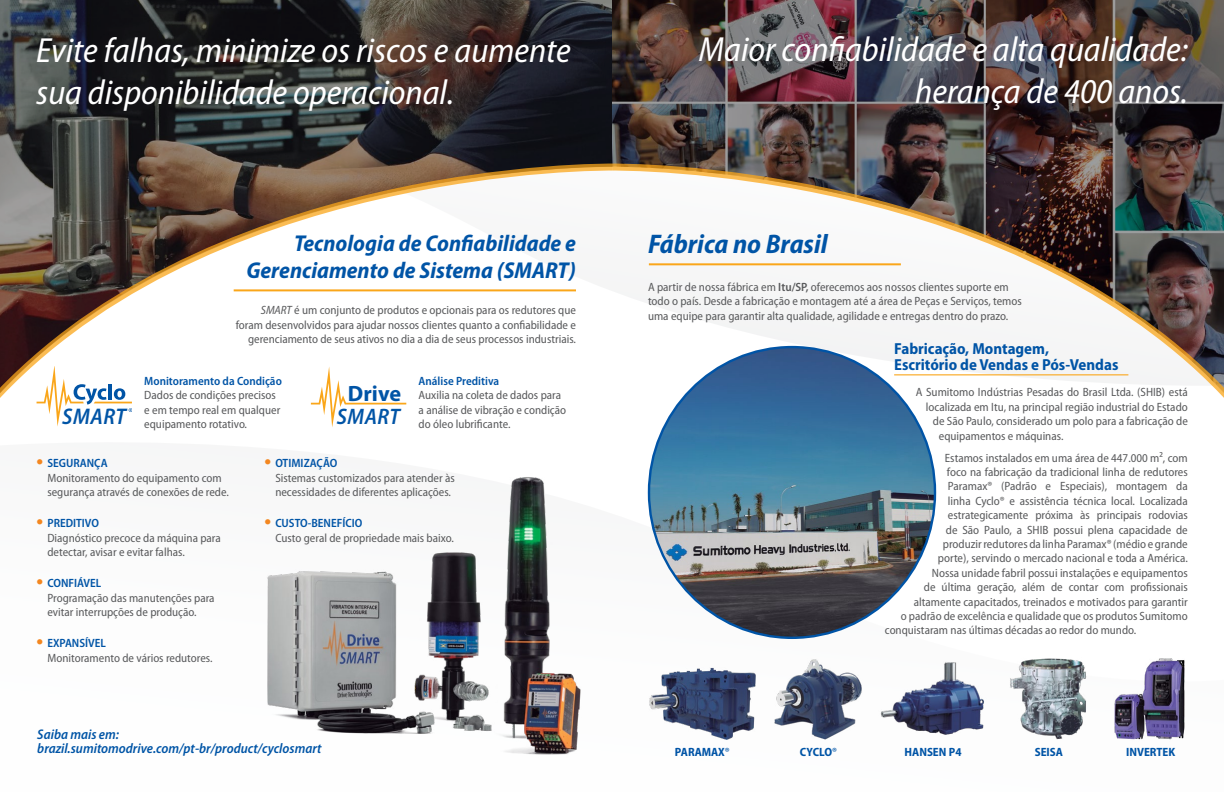
<style>
.page{position:relative;width:1224px;height:792px;background:#fff}
.page>*{position:absolute;margin:0;border:0;box-sizing:border-box;transform-origin:0 0}
.t1{font:italic semi-condensed 35px/42px "Myriad Pro";color:#fff}
.t2{font:italic 700 semi-condensed 27px "Myriad Pro";color:#0054a6}
.t3{font:italic 700 semi-condensed 23px/27.6px "Myriad Pro";color:#0054a6;text-align:right}
.t4{font:italic 600 semi-condensed 22.7px "Myriad Pro";letter-spacing:.025em;color:#0054a6}
.t5{font:italic 600 semi-condensed 22.5px "Myriad Pro";letter-spacing:.025em;color:#0054a6}
.t6{font:700 22.2px "Myriad Pro";color:#0054a6}
.t7{font:700 semi-condensed 16px/16px "Myriad Pro";color:#0054a6}
.t8{font:italic 600 semi-condensed 14px/14px "Myriad Pro";color:#0054a6}
.t9{font:semi-condensed 12px/14.4px "Myriad Pro";color:#58595b}
.t10{font:600 semi-condensed 12px "Myriad Pro";color:#0054a6}
.t11{font:700 semi-condensed 12px "Myriad Pro";color:#0054a6}
.s1{font-style:italic}
.s2{font-weight:700;font-stretch:normal;font-size:20px;color:#f38720}
.s3{font-weight:600;color:#0054a6}
.s4{font-weight:600}
.s5{font-weight:400}
</style>
<div class="page">
<svg style="left:0;top:0;width:612px;height:160px;background:#2d2d2f"></svg>
<img style="left:612px;top:0;width:612px;height:160px">
<svg style="left:0;top:160px;width:605px;height:245px"></svg>
<img style="left:605px;top:160px;width:619px;height:238px">
<hr style="left:894px;top:374px;width:234px;height:1px;background:#faa61a">
<img style="left:649px;top:347px;width:286px;height:291px">
<hr style="left:649px;top:263px;width:252px;height:2px;background:#faa61a">
<hr style="left:234px;top:289px;width:342px;height:2px;background:#faa61a">
<svg style="left:311px;top:367px;width:95px;height:60px"></svg>
<svg style="left:37px;top:366px;width:95px;height:60px"></svg>
<img style="left:502px;top:477px;width:79px;height:278px">
<img style="left:267px;top:552px;width:225px;height:182px">
<img style="left:649px;top:668px;width:107px;height:71px">
<img style="left:775px;top:659px;width:87px;height:80px">
<img style="left:1010px;top:658px;width:77px;height:81px">
<img style="left:880px;top:662px;width:104px;height:73px">
<img style="left:1114px;top:659px;width:71px;height:81px">
<h1 class="t1" style="left:36px;top:30px;width:536px">Evite falhas, minimize os riscos e aumente sua disponibilidade operacional.</h1>
<h3 class="t3" style="left:247px;top:230px;width:331px">Tecnologia de Confiabilidade e<br>Gerenciamento de Sistema (SMART)</h3>
<h3 class="t4" style="left:62px;top:404px;width:65px">SMART</h3>
<p class="t9" style="left:236px;top:304px;width:342px;text-align:right"><span class="s1">SMART</span> é um conjunto de produtos e opcionais para os redutores que foram desenvolvidos para ajudar nossos clientes quanto a confiabilidade e gerenciamento de seus ativos no dia a dia de seus processos industriais.</p>
<p class="t10" style="left:144px;top:374px;width:139px">Monitoramento da Condição</p>
<p class="t10" style="left:419px;top:374px;width:82px">Análise Preditiva</p>
<h3 class="t6" style="left:348px;top:379px;width:55px">Drive</h3>
<p class="t9" style="left:144px;top:388px;width:138px">Dados de condições precisos e em tempo real em qualquer equipamento rotativo.</p>
<p class="t9" style="left:419px;top:388px;width:149px">Auxilia na coleta de dados para a análise de vibração e condição do óleo lubrificante.</p>
<h3 class="t5" style="left:337px;top:405px;width:65px">SMART</h3>
<p class="t9" style="left:47px;top:456px;width:183px;text-indent:-11px"><span class="s2">•</span> <span class="s3">SEGURANÇA<br></span>Monitoramento do equipamento com segurança através de conexões de rede.</p>
<p class="t9" style="left:275px;top:456px;width:181px;text-indent:-11px"><span class="s2">•</span> <span class="s3">OTIMIZAÇÃO<br></span>Sistemas customizados para atender às necessidades de diferentes aplicações.</p>
<p class="t9" style="left:47px;top:516px;width:175px;text-indent:-11px"><span class="s2">•</span> <span class="s3">PREDITIVO<br></span>Diagnóstico precoce da máquina para detectar, avisar e evitar falhas.</p>
<p class="t9" style="left:275px;top:516px;width:180px;text-indent:-11px"><span class="s2">•</span> <span class="s3">CUSTO-BENEFÍCIO<br></span>Custo geral de propriedade mais baixo.</p>
<p class="t9" style="left:47px;top:576px;width:169px;text-indent:-11px"><span class="s2">•</span> <span class="s3">CONFIÁVEL<br></span>Programação das manutenções para evitar interrupções de produção.</p>
<p class="t9" style="left:47px;top:636px;width:167px;text-indent:-11px"><span class="s2">•</span> <span class="s3">EXPANSÍVEL<br></span>Monitoramento de vários redutores.</p>
<p class="t8" style="left:37px;top:728px;width:286px">Saiba mais em: brazil.sumitomodrive.com/pt-br/product/cyclosmart</p>
<h1 class="t1" style="left:699px;top:29px;width:491px;text-align:right">Maior confiabilidade e alta qualidade: herança de 400 anos.</h1>
<h2 class="t2" style="left:648px;top:229px;width:181px">Fábrica no Brasil</h2>
<p class="t9" style="left:648px;top:280px;width:375px">A partir de nossa fábrica em <span class="s4">Itu/SP,</span> oferecemos aos nossos clientes suporte em todo o país. Desde a fabricação e montagem até a área de Peças e Serviços, temos uma equipe para garantir alta qualidade, agilidade e entregas dentro do prazo.</p>
<h3 class="t7" style="left:894px;top:341px;width:226px">Fabricação, Montagem,<br>Escritório de Vendas e Pós-Vendas</h3>
<p class="t9" style="left:916px;top:386px;width:273px">A Sumitomo Indústrias Pesadas do Brasil Ltda. (SHIB) está</p>
<p class="t9" style="left:926px;top:400px;width:263px">localizada em Itu, na principal região industrial do Estado</p>
<p class="t9" style="left:933px;top:414px;width:256px">de São Paulo, considerado um polo para a fabricação de</p>
<p class="t9" style="left:939px;top:429px;width:126px">equipamentos e máquinas.</p>
<p class="t9" style="left:945px;top:451px;width:244px">Estamos instalados em uma área de 447.000 m², com</p>
<p class="t9" style="left:947px;top:465px;width:242px">foco na fabricação da tradicional linha de redutores</p>
<p class="t9" style="left:948px;top:480px;width:241px">Paramax® (Padrão e Especiais), montagem da</p>
<p class="t9" style="left:948px;top:494px;width:241px">linha Cyclo® e assistência técnica local. Localizada</p>
<p class="t9" style="left:948px;top:508px;width:241px">estrategicamente próxima às principais rodovias</p>
<p class="t9" style="left:946px;top:523px;width:243px">de São Paulo, a SHIB possui plena capacidade de</p>
<p class="t9" style="left:943px;top:537px;width:246px">produzir redutores da linha Paramax® (médio e grande</p>
<p class="t9" style="left:938px;top:552px;width:251px">porte), servindo o mercado nacional e toda a América.</p>
<p class="t9" style="left:932px;top:566px;width:257px">Nossa unidade fabril possui instalações e equipamentos</p>
<p class="t9" style="left:924px;top:580px;width:265px">de última geração, além de contar com profissionais</p>
<p class="t9" style="left:914px;top:595px;width:275px">altamente capacitados, treinados e motivados para garantir</p>
<p class="t9" style="left:901px;top:609px;width:288px">o padrão de excelência e qualidade que os produtos Sumitomo</p>
<p class="t9" style="left:885px;top:624px;width:253px">conquistaram nas últimas décadas ao redor do mundo.</p>
<p class="t11" style="left:675px;top:745px;width:56px">PARAMAX<span class="s5">®</span></p>
<p class="t11" style="left:800px;top:745px;width:38px">CYCLO<span class="s5">®</span></p>
<p class="t11" style="left:905px;top:745px;width:58px">HANSEN P4</p>
<p class="t11" style="left:1035px;top:745px;width:30px">SEISA</p>
<p class="t11" style="left:1126px;top:745px;width:51px">INVERTEK</p>
</div>
